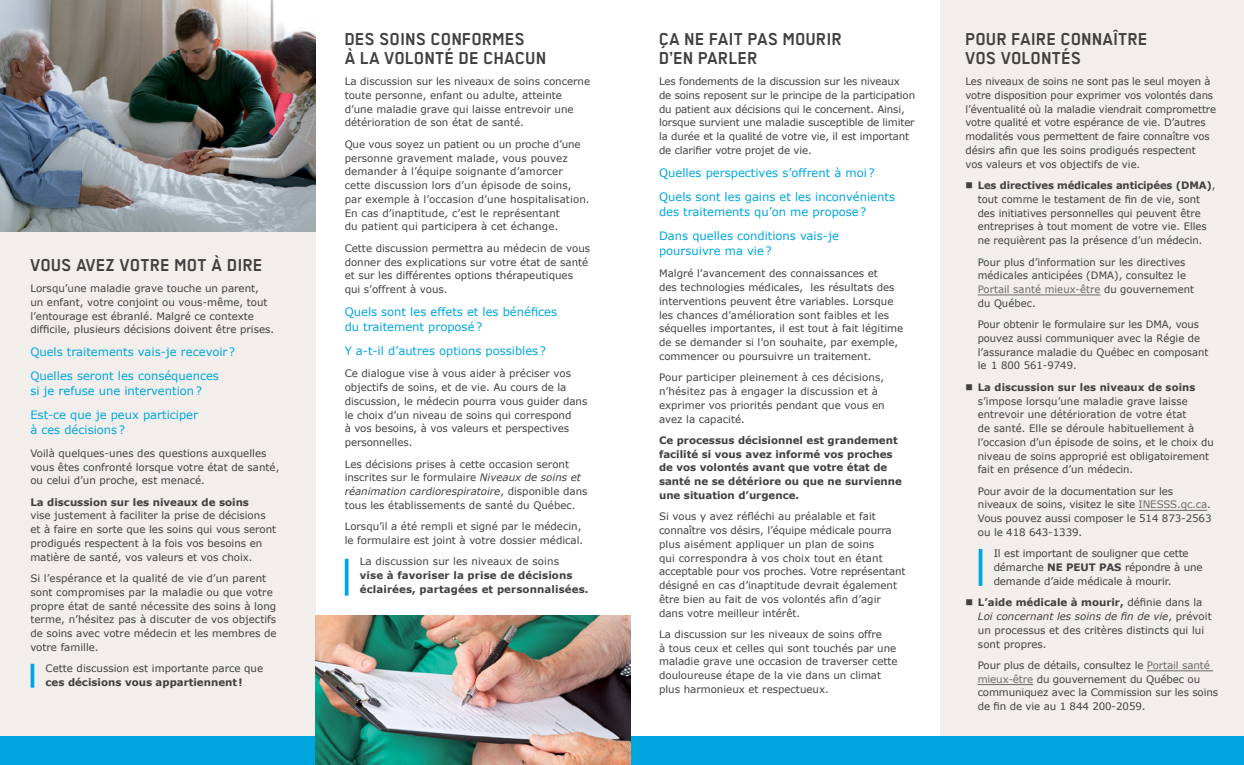
<style>
.page{position:relative;width:1244px;height:765px;background:#fff}
.page>*{position:absolute;margin:0;border:0;box-sizing:border-box;transform-origin:0 0}
.t1{font:700 19.38px/18.8px "Regular";color:#414042}
.t2{font:11.5px/24px "Verdana";color:#00a6df}
.t3{font:10.25px/13.8px "Verdana";color:#414042}
.t4{font:700 10.25px/13.8px "Verdana";color:#414042}
.s1{font-style:italic}
.s2{font-weight:700}
.s3{color:#696a6d}
</style>
<div class="page">
<div style="left:940px;top:0;width:303px;height:765px;background:#f2eeeb"></div>
<div style="left:0;top:0;width:315px;height:765px;background:#f2eeeb"></div>
<hr style="left:977px;top:295px;width:123px;height:1px;background:#696a6d">
<hr style="left:1138px;top:510px;width:68px;height:1px;background:#696a6d">
<hr style="left:1146px;top:671px;width:66px;height:1px;background:#696a6d">
<hr style="left:977px;top:684px;width:55px;height:1px;background:#696a6d">
<img style="left:0;top:0;width:315px;height:231px">
<svg style="left:978px;top:549px;width:4px;height:37px"></svg>
<hr style="left:345px;top:559px;width:3px;height:37px;background:#00a6df">
<hr style="left:31px;top:664px;width:3px;height:24px;background:#00a6df">
<div style="left:0;top:737px;width:1243px;height:28px;background:#00a6df"></div>
<img style="left:315px;top:615px;width:315px;height:150px">
<h1 class="t1" style="left:30px;top:255px;width:21px">VOUS</h1>
<h1 class="t1" style="left:76px;top:255px;width:65px">AVEZ VOTRE</h1>
<h1 class="t1" style="left:174px;top:255px;width:62px">MOT ÀDIRE</h1>
<p class="t3" style="left:30px;top:281px;width:245px">Lorsqu’une maladie grave touche un parent, un enfant, votre conjoint ou vous-même, tout l’entourage est ébranlé. Malgré ce contexte difficile, plusieurs décisions doivent être prises.</p>
<p class="t2" style="left:30px;top:340px;width:206px">Quels traitements vais-je recevoir?<br>Quelles seront les conséquences</p>
<p class="t2" style="left:30px;top:379px;width:173px">si je refuse une intervention?<br>Est-ce que je peux participer</p>
<p class="t2" style="left:30px;top:418px;width:96px">à ces décisions?</p>
<p class="t3" style="left:30px;top:446px;width:250px">Voilà quelques-unes des questions auxquelles vous êtes confronté lorsque votre état de santé, ou celui d’un proche, est menacé.</p>
<p class="t4" style="left:30px;top:495px;width:220px">La discussion sur les niveaux de soins</p>
<p class="t3" style="left:30px;top:509px;width:247px">vise justement à faciliter la prise de décisions et à faire en sorte que les soins qui vous seront prodigués respectent à la fois vos besoins en matière de santé, vos valeurs et vos choix.</p>
<p class="t3" style="left:30px;top:571px;width:248px">Si l’espérance et la qualité de vie d’un parent sont compromises par la maladie ou que votre propre état de santé nécessite des soins à long terme, n’hésitez pas à discuter de vos objectifs de soins avec votre médecin et les membres de votre famille.</p>
<p class="t3" style="left:46px;top:661px;width:219px">Cette discussion est importante parce que</p>
<p class="t4" style="left:46px;top:675px;width:198px">ces décisions vous appartiennent !</p>
<h1 class="t1" style="left:344px;top:29px;width:11px">DES</h1>
<h1 class="t1" style="left:379px;top:29px;width:10px">SOINS</h1>
<h1 class="t1" style="left:431px;top:29px;width:85px">CONFORMES</h1>
<h1 class="t1" style="left:344px;top:48px;width:61px">À LA VOLONT</h1>
<h1 class="t1" style="left:445px;top:48px;width:71px">É DE CHACUN</h1>
<p class="t3" style="left:344px;top:75px;width:247px">La discussion sur les niveaux de soins concerne toute personne, enfant ou adulte, atteinte d’une maladie grave qui laisse entrevoir une détérioration de son état de santé.</p>
<p class="t3" style="left:344px;top:137px;width:246px">Que vous soyez un patient ou un proche d’une personne gravement malade, vous pouvez demander à l’équipe soignante d’amorcer cette discussion lors d’un épisode de soins, par exemple à l’occasion d’une hospitalisation.<br>En cas d’inaptitude, c’est le représentant<br>du patient qui participera à cet échange.</p>
<p class="t3" style="left:344px;top:241px;width:247px">Cette discussion permettra au médecin de vous donner des explications sur votre état de santé et sur les différentes options thérapeutiques qui s’offrent à vous.</p>
<p class="t2" style="left:344px;top:304px;width:214px;line-height:15px">Quels sont les effets et les bénéfices du traitement proposé?</p>
<p class="t2" style="left:344px;top:338px;width:203px">Y a-t-il d’autres options possibles?</p>
<p class="t3" style="left:344px;top:367px;width:244px">Ce dialogue vise à vous aider à préciser vos objectifs de soins, et de vie. Au cours de la discussion, le médecin pourra vous guider dans le choix d’un niveau de soins qui correspond<br>à vos besoins, à vos valeurs et perspectives personnelles.</p>
<p class="t3" style="left:344px;top:457px;width:244px">Les décisions prises à cette occasion seront inscrites sur le formulaire <span class="s1">Niveaux de soins et réanimation cardiorespiratoire</span>, disponible dans tous les établissements de santé du Québec.</p>
<p class="t3" style="left:344px;top:520px;width:240px">Lorsqu’il a été rempli et signé par le médecin, le formulaire est joint à votre dossier médical.</p>
<p class="t3" style="left:360px;top:555px;width:201px">La discussion sur les niveaux de soins</p>
<p class="t4" style="left:360px;top:568px;width:230px">vise à favoriser la prise de décisions éclairées, partagées et personnalisées.</p>
<h1 class="t1" style="left:659px;top:29px;width:147px">ÇA NE FAIT PAS MOURIR<br>D’EN PARLER</h1>
<p class="t3" style="left:659px;top:75px;width:257px">Les fondements de la discussion sur les niveaux<br>de soins reposent sur le principe de la participation du patient aux décisions qui le concernent. Ainsi, lorsque survient une maladie susceptible de limiter la durée et la qualité de votre vie, il est important de clarifier votre projet de vie.</p>
<p class="t2" style="left:659px;top:160px;width:237px">Quelles perspectives s’offrent à moi?<br>Quels sont les gains et les inconvénients</p>
<p class="t2" style="left:659px;top:199px;width:209px">des traitements qu’on me propose?<br>Dans quelles conditions vais-je</p>
<p class="t2" style="left:659px;top:238px;width:114px">poursuivre ma vie?</p>
<p class="t3" style="left:659px;top:267px;width:246px">Malgré l’avancement des connaissances et<br>des technologies médicales, les résultats des interventions peuvent être variables. Lorsque les chances d’amélioration sont faibles et les séquelles importantes, il est tout à fait légitime de se demander si l’on souhaite, par exemple, commencer ou poursuivre un traitement.</p>
<p class="t3" style="left:659px;top:371px;width:227px">Pour participer pleinement à ces décisions, n’hésitez pas à engager la discussion et à exprimer vos priorités pendant que vous en avez la capacité.</p>
<p class="t4" style="left:659px;top:433px;width:244px">Ce processus décisionnel est grandement facilité si vous avez informé vos proches de vos volontés avant que votre état de santé ne se détériore ou que ne survienne une situation d’urgence.</p>
<p class="t3" style="left:659px;top:510px;width:248px">Si vous y avez réfléchi au préalable et fait connaître vos désirs, l’équipe médicale pourra plus aisément appliquer un plan de soins<br>qui correspondra à vos choix tout en étant acceptable pour vos proches. Votre représentant désigné en cas d’inaptitude devrait également être bien au fait de vos volontés afin d’agir dans votre meilleur intérêt.</p>
<p class="t3" style="left:659px;top:627px;width:240px">La discussion sur les niveaux de soins offre<br>à tous ceux et celles qui sont touchés par une maladie grave une occasion de traverser cette douloureuse étape de la vie dans un climat plus harmonieux et respectueux.</p>
<h1 class="t1" style="left:965px;top:29px;width:184px">POUR FAIRE CONNAÎTRE<br>VOS VOLONTÉS</h1>
<p class="t3" style="left:965px;top:75px;width:252px">Les niveaux de soins ne sont pas le seul moyen à votre disposition pour exprimer vos volontés dans l’éventualité où la maladie viendrait compromettre votre qualité et votre espérance de vie. D’autres modalités vous permettent de faire connaître vos désirs afin que les soins prodigués respectent<br>vos valeurs et vos objectifs de vie.</p>
<p class="t3" style="left:965px;top:178px;width:251px;text-align:center">■ <span class="s2">Les directives médicales anticipées (DMA)</span>, tout comme le testament de fin de vie, sont<br>des initiatives personnelles qui peuvent être entreprises à tout moment de votre vie. Elles<br>ne requièrent pas la présence d’un médecin.</p>
<p class="t3" style="left:977px;top:255px;width:218px">Pour plus d’information sur les directives médicales anticipées (DMA), consultez le <span class="s3">Portail santé mieux-être</span> du gouvernement du Québec.</p>
<p class="t3" style="left:977px;top:317px;width:232px">Pour obtenir le formulaire sur les DMA, vous pouvez aussi communiquer avec la Régie de l’assurance maladie du Québec en composant le 1 800 561-9749.</p>
<p class="t3" style="left:977px;top:380px;width:237px;text-indent:-12px">■ <span class="s2">La discussion sur les niveaux de soins </span>s’impose lorsqu’une maladie grave laisse entrevoir une détérioration de votre état<br>de santé. Elle se déroule habituellement à l’occasion d’un épisode de soins, et le choix du niveau de soins approprié est obligatoirement fait en présence d’un médecin.</p>
<p class="t3" style="left:977px;top:484px;width:235px">Pour avoir de la documentation sur les niveaux de soins, visitez le site <span class="s3">INESSS.qc.ca</span>.<br>Vous pouvez aussi composer le 514 873-2563 ou le 418 643-1339.</p>
<p class="t3" style="left:993px;top:547px;width:210px">Il est important de souligner que cette démarche <span class="s2">NE PEUT PAS</span> répondre à une demande d’aide médicale à mourir.</p>
<p class="t3" style="left:977px;top:596px;width:235px;text-indent:-13px">■ <span class="s2">L’aide médicale à mourir,</span> définie dans la <span class="s1">Loi concernant les soins de fin de vie</span>, prévoit un processus et des critères distincts qui lui sont propres.</p>
<p class="t3" style="left:977px;top:658px;width:242px">Pour plus de détails, consultez le <span class="s3">Portail santé mieux-être</span> du gouvernement du Québec ou communiquez avec la Commission sur les soins de fin de vie au 1 844 200-2059.</p>
</div>
